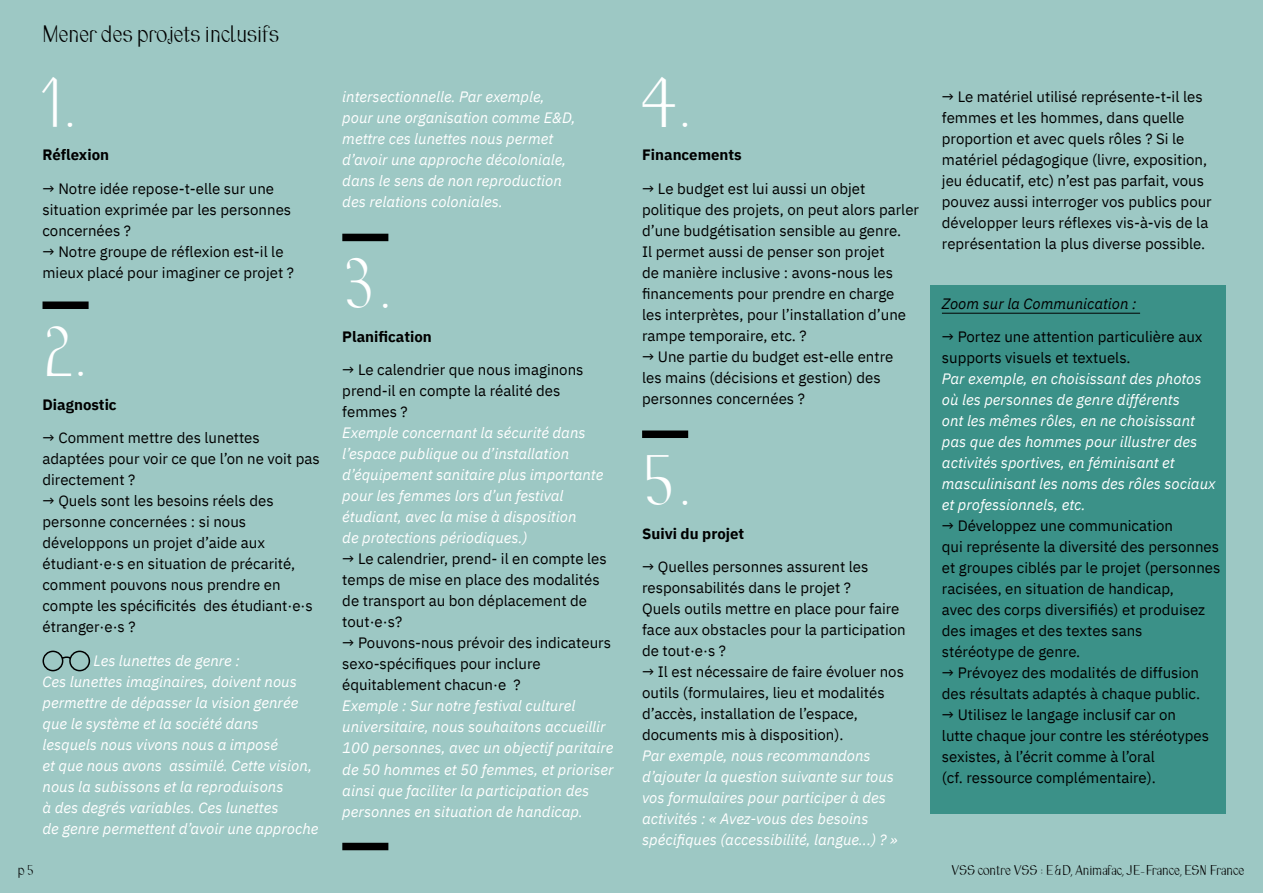
<style>
.page{position:relative;width:1263px;height:893px;background:#9dc8c4}
.page>*{position:absolute;margin:0;border:0;box-sizing:border-box;transform-origin:0 0}
.t1{font:45px "Combine";color:#fff}
.t2{font:15px/21px "IBM Plex Sans";color:#000}
.t3{font:italic 15px/21px "IBM Plex Sans";color:#fff}
.t4{font:700 15px "IBM Plex Sans";color:#000}
.t5{font:15px "Combine";color:#000}
.t6{font:italic 15px "IBM Plex Sans";color:#000}
.t7{font:9px "Combine";color:#000}
</style>
<div class="page">
<div style="left:930px;top:285px;width:295px;height:529px;background:#3b9188"></div>
<div style="left:43px;top:301px;width:46px;height:8px;background:#000"></div>
<svg style="left:42px;top:650px;width:49px;height:22px"></svg>
<div style="left:342px;top:234px;width:46px;height:7px;background:#000"></div>
<div style="left:342px;top:843px;width:46px;height:7px;background:#000"></div>
<div style="left:642px;top:430px;width:46px;height:8px;background:#000"></div>
<hr style="left:942px;top:313px;width:198px;height:1px;background:#000">
<p class="t5" style="left:43px;top:28px;width:238px">Mener des projets inclusifs</p>
<h1 class="t1" style="left:43px;top:85px;width:37px">1.</h1>
<p class="t4" style="left:43px;top:143px;width:68px">Réflexion</p>
<p class="t2" style="left:43px;top:177px;width:250px">→ Notre idée repose-t-elle sur une situation exprimée par les personnes concernées ?</p>
<p class="t2" style="left:43px;top:240px;width:253px">→ Notre groupe de réflexion est-il le mieux placé pour imaginer ce projet ?</p>
<h1 class="t1" style="left:43px;top:334px;width:48px">2.</h1>
<p class="t4" style="left:43px;top:392px;width:76px">Diagnostic</p>
<p class="t2" style="left:43px;top:426px;width:279px">→ Comment mettre des lunettes adaptées pour voir ce que l’on ne voit pas directement ?</p>
<p class="t2" style="left:43px;top:489px;width:272px">→ Quels sont les besoins réels des personne concernées : si nous développons un projet d’aide aux étudiant·e·s en situation de précarité, comment pouvons nous prendre en compte les spécificités des étudiant·e·s étranger·e·s ?</p>
<p class="t3" style="left:43px;top:649px;width:278px;text-indent:51px">Les lunettes de genre :<br>Ces lunettes imaginaires, doivent nous permettre de dépasser la vision genrée que le système et la société dans<br>lesquels nous vivons nous a imposé<br>et que nous avons assimilé. Cette vision, nous la subissons et la reproduisons<br>à des degrés variables. Ces lunettes<br>de genre permettent d’avoir une approche</p>
<p class="t7" style="left:18px;top:867px;width:18px">p 5</p>
<p class="t3" style="left:342px;top:85px;width:235px">intersectionnelle. Par exemple, pour une organisation comme E&amp;D, mettre ces lunettes nous permet d’avoir une approche décoloniale, dans le sens de non reproduction des relations coloniales.</p>
<h1 class="t1" style="left:342px;top:266px;width:52px">3.</h1>
<p class="t4" style="left:342px;top:324px;width:91px">Planification</p>
<p class="t2" style="left:342px;top:358px;width:243px">→ Le calendrier que nous imaginons prend-il en compte la réalité des femmes ?</p>
<p class="t3" style="left:342px;top:421px;width:262px">Exemple concernant la sécurité dans l’espace publique ou d’installation d’équipement sanitaire plus importante pour les femmes lors d’un festival étudiant, avec la mise à disposition<br>de protections périodiques.)</p>
<p class="t2" style="left:342px;top:547px;width:266px">→ Le calendrier, prend- il en compte les temps de mise en place des modalités de transport au bon déplacement de tout·e·s?</p>
<p class="t2" style="left:342px;top:631px;width:270px">→ Pouvons-nous prévoir des indicateurs sexo-spécifiques pour inclure équitablement chacun·e ?</p>
<p class="t3" style="left:342px;top:694px;width:273px">Exemple : Sur notre festival culturel universitaire, nous souhaitons accueillir 100 personnes, avec un objectif paritaire de 50 hommes et 50 femmes, et prioriser ainsi que faciliter la participation des personnes en situation de handicap.</p>
<h1 class="t1" style="left:642px;top:85px;width:52px">4.</h1>
<p class="t4" style="left:642px;top:143px;width:101px">Financements</p>
<p class="t2" style="left:642px;top:177px;width:278px">→ Le budget est lui aussi un objet politique des projets, on peut alors parler d’une budgétisation sensible au genre.<br>Il permet aussi de penser son projet<br>de manière inclusive : avons-nous les financements pour prendre en charge<br>les interprètes, pour l’installation d’une rampe temporaire, etc. ?</p>
<p class="t2" style="left:642px;top:345px;width:253px">→ Une partie du budget est-elle entre les mains (décisions et gestion) des personnes concernées ?</p>
<h1 class="t1" style="left:642px;top:463px;width:52px">5.</h1>
<p class="t4" style="left:642px;top:521px;width:104px">Suivi du projet</p>
<p class="t2" style="left:642px;top:555px;width:265px">→ Quelles personnes assurent les responsabilités dans le projet ?<br>Quels outils mettre en place pour faire face aux obstacles pour la participation de tout·e·s ?</p>
<p class="t2" style="left:642px;top:660px;width:263px">→ Il est nécessaire de faire évoluer nos outils (formulaires, lieu et modalités d’accès, installation de l’espace, documents mis à disposition).</p>
<p class="t3" style="left:642px;top:744px;width:257px">Par exemple, nous recommandons d’ajouter la question suivante sur tous vos formulaires pour participer à des activités : « Avez-vous des besoins spécifiques (accessibilité, langue...) ? »</p>
<p class="t2" style="left:942px;top:85px;width:271px">→ Le matériel utilisé représente-t-il les femmes et les hommes, dans quelle proportion et avec quels rôles ? Si le matériel pédagogique (livre, exposition, jeu éducatif, etc) n’est pas parfait, vous pouvez aussi interroger vos publics pour développer leurs réflexes vis-à-vis de la représentation la plus diverse possible.</p>
<p class="t6" style="left:942px;top:292px;width:196px">Zoom sur la Communication :</p>
<p class="t2" style="left:942px;top:325px;width:262px">→ Portez une attention particulière aux supports visuels et textuels.</p>
<p class="t3" style="left:942px;top:367px;width:275px">Par exemple, en choisissant des photos où les personnes de genre différents<br>ont les mêmes rôles, en ne choisissant pas que des hommes pour illustrer des activités sportives, en féminisant et masculinisant les noms des rôles sociaux et professionnels, etc.</p>
<p class="t2" style="left:942px;top:514px;width:280px">→ Développez une communication<br>qui représente la diversité des personnes et groupes ciblés par le projet (personnes racisées, en situation de handicap,<br>avec des corps diversifiés) et produisez des images et des textes sans<br>stéréotype de genre.</p>
<p class="t2" style="left:942px;top:661px;width:260px">→ Prévoyez des modalités de diffusion des résultats adaptés à chaque public.</p>
<p class="t2" style="left:942px;top:703px;width:269px">→ Utilisez le langage inclusif car on lutte chaque jour contre les stéréotypes sexistes, à l’écrit comme à l’oral<br>(cf. ressource complémentaire).</p>
<p class="t7" style="left:951px;top:866px;width:294px">VSS contre VSS : E&amp;D, Animafac, JE-France, ESN France</p>
</div>
